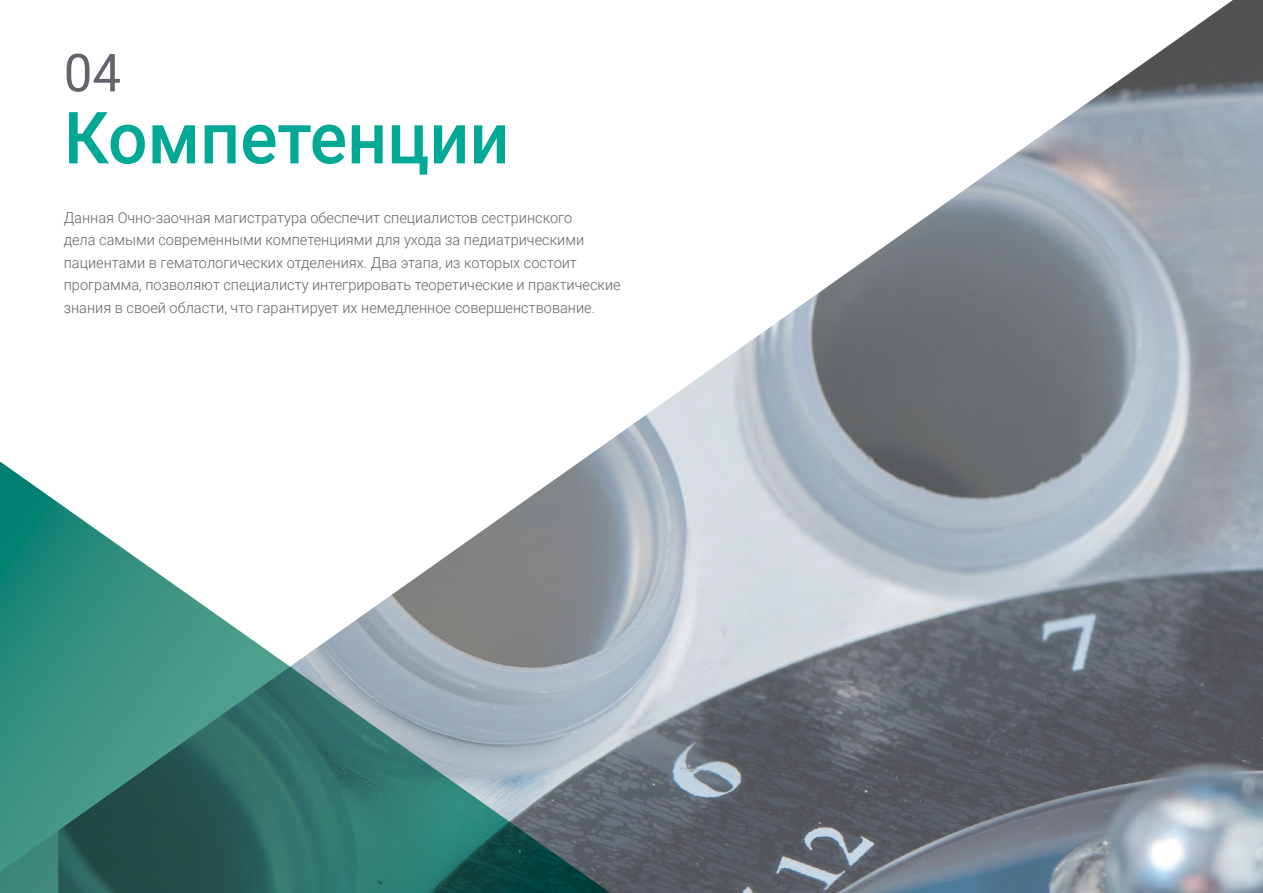
<style>
.page{position:relative;width:1263px;height:893px;background:#fff}
.page>*{position:absolute;margin:0;border:0;box-sizing:border-box;transform-origin:0 0}
.t1{font:500 72px "Roboto";color:#00a996}
.t2{font:52.5px "Roboto";color:#61646a}
.t3{font:300 15px/22.5px "Roboto";color:#61646a}
</style>
<div class="page">
<img style="left:602px;top:0;width:661px;height:893px">
<svg style="left:0;top:446px;width:640px;height:447px"></svg>
<h2 class="t2" style="left:64px;top:36px;width:59px">04</h2>
<h1 class="t1" style="left:64px;top:87px;width:447px">Компетенции</h1>
<p class="t3" style="left:64px;top:206px;width:558px">Данная Очно-заочная магистратура обеспечит специалистов сестринского<br>дела самыми современными компетенциями для ухода за педиатрическими пациентами в гематологических отделениях. Два этапа, из которых состоит программа, позволяют специалисту интегрировать теоретические и практические знания в своей области, что гарантирует их немедленное совершенствование.</p>
</div>
